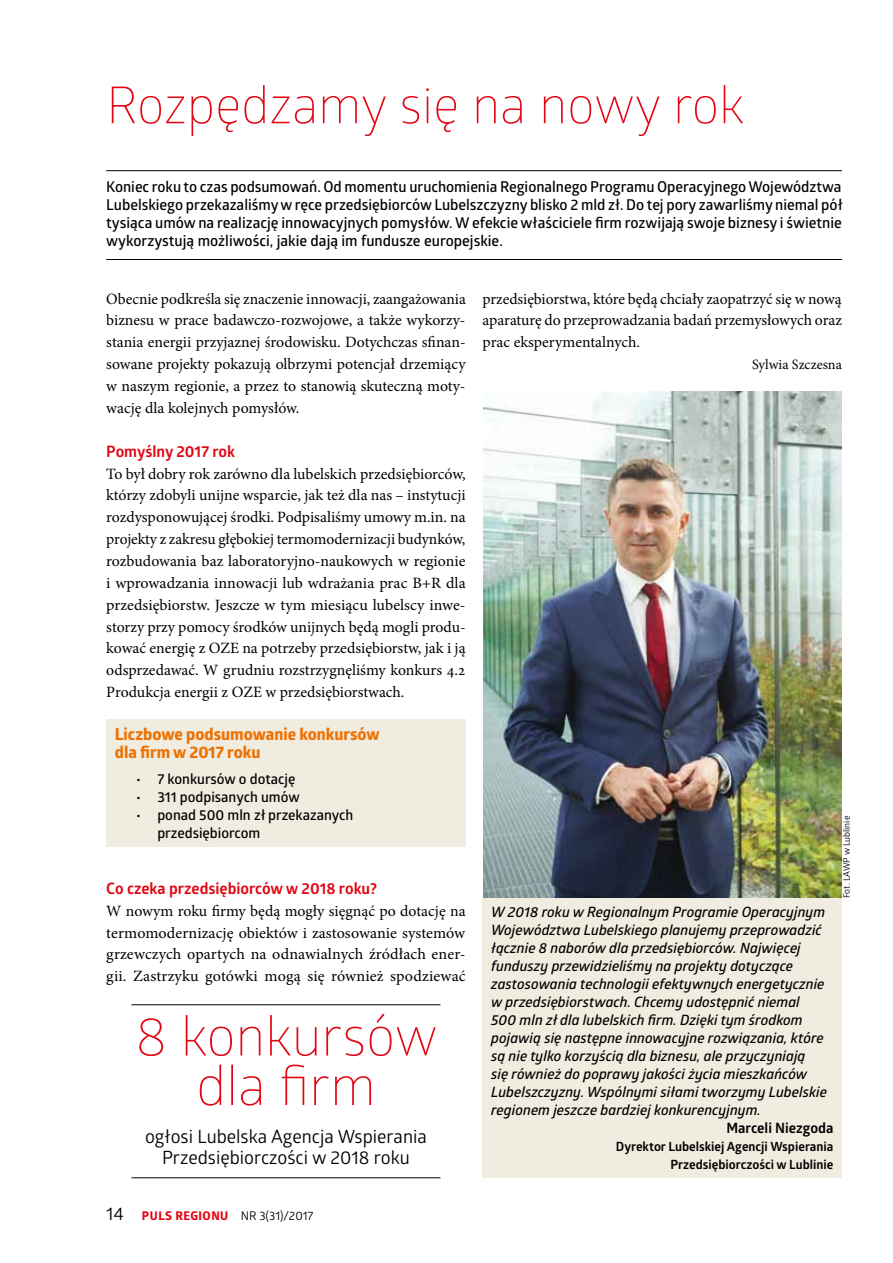
<style>
.page{position:relative;width:893px;height:1263px;background:#fff}
.page>*{position:absolute;margin:0;border:0;box-sizing:border-box;transform-origin:0 0}
.t1{font:300 54px/49.5px "Glober";color:#e30613;text-align:center}
.t2{font:300 51px "Glober";color:#e30613}
.t3{font:18.3px/21px "Glober";color:#000;text-align:center}
.t4{font:700 16.5px/18px "Globerx";color:#ee7203}
.t5{font:15.75px/21.9px "Minion Pro";color:#000;text-align:justify}
.t6{font:700 15.75px "Glober";color:#e30613}
.t7{font:600 15px/18px "Glober";color:#000;text-align:justify}
.t8{font:italic 600 14.25px/18px "Glober";color:#000}
.t9{font:600 14.25px/18px "Glober";color:#000}
.t10{font:700 14.25px "Glober";color:#000}
.t11{font:14.25px "Minion Pro";color:#000}
.t12{font:700 12.75px/18px "Glober";color:#000;text-align:right}
.t13{font:12px "Glober";color:#000}
.t14{font:9px "Glober";color:#000}
.s1{font-size:18px}
.s2{font-family:"Globerx";font-weight:700;color:#e30613}
</style>
<div class="page">
<img style="left:483px;top:391px;width:359px;height:507px">
<hr style="left:106px;top:170px;width:736px;height:1px;background:#000">
<hr style="left:106px;top:259px;width:736px;height:1px;background:#000">
<div style="left:483px;top:898px;width:359px;height:280px;background:#f1ece0"></div>
<div style="left:106px;top:719px;width:360px;height:128px;background:#f1ece0"></div>
<hr style="left:131px;top:1177px;width:309px;height:1px;background:#000">
<hr style="left:131px;top:1004px;width:309px;height:1px;background:#000">
<h2 class="t2" style="left:106px;top:70px;width:639px">Rozpędzamy się na nowy rok</h2>
<p class="t7" style="left:106px;top:178px;width:738px">Koniec roku to czas podsumowań. Od momentu uruchomienia Regionalnego Programu Operacyjnego Województwa Lubelskiego przekazaliśmy w ręce przedsiębiorców Lubelszczyzny blisko 2 mld zł. Do tej pory zawarliśmy niemal pół tysiąca umów na realizację innowacyjnych pomysłów. W efekcie właściciele firm rozwijają swoje biznesy i świetnie wykorzystują możliwości, jakie dają im fundusze europejskie.</p>
<p class="t5" style="left:106px;top:288px;width:361px">Obecnie podkreśla się znaczenie innowacji, zaangażowania biznesu w prace badawczo-rozwojowe, a także wykorzy&shy;stania energii przyjaznej środowisku. Dotychczas sfinan&shy;sowane projekty pokazują olbrzymi potencjał drzemiący w naszym regionie, a przez to stanowią skuteczną moty&shy;wację dla kolejnych pomysłów.</p>
<p class="t6" style="left:106px;top:440px;width:130px">Pomyślny 2017 rok</p>
<p class="t5" style="left:106px;top:463px;width:361px">To był dobry rok zarówno dla lubelskich przedsiębiorców, którzy zdobyli unijne wsparcie, jak też dla nas – instytucji rozdysponowującej środki. Podpisaliśmy umowy m.in. na projekty z zakresu głębokiej termomodernizacji budynków, rozbudowania baz laboratoryjno-naukowych w regionie i wprowadzania innowacji lub wdrażania prac B+R dla przedsiębiorstw. Jeszcze w tym miesiącu lubelscy inwe&shy;storzy przy pomocy środków unijnych będą mogli produ&shy;kować energię z OZE na potrzeby przedsiębiorstw, jak i ją odsprzedawać. W grudniu rozstrzygnęliśmy konkurs 4.2<br>Produkcja energii z OZE w przedsiębiorstwach.</p>
<p class="t5" style="left:483px;top:288px;width:361px">przedsiębiorstwa, które będą chciały zaopatrzyć się w nową aparaturę do przeprowadzania badań przemysłowych oraz prac eksperymentalnych.</p>
<p class="t11" style="left:752px;top:355px;width:91px">Sylwia Szczesna</p>
<p class="t4" style="left:115px;top:725px;width:266px">Liczbowe podsumowanie konkursów dla firm w 2017 roku</p>
<p class="t9" style="left:136px;top:770px;width:161px">• 7 konkursów o dotację</p>
<p class="t9" style="left:136px;top:788px;width:165px">• 311 podpisanych umów</p>
<p class="t9" style="left:157px;top:806px;width:197px;text-indent:-21px">• ponad 500 mln zł przekazanych przedsiębiorcom</p>
<p class="t14" style="left:840px;top:898px;width:84px;rotate:-90deg">Fot. LAWP w Lublinie</p>
<p class="t6" style="left:106px;top:877px;width:272px">Co czeka przedsiębiorców w 2018 roku?</p>
<p class="t5" style="left:106px;top:900px;width:361px">W nowym roku firmy będą mogły sięgnąć po dotację na termomodernizację obiektów i zastosowanie systemów grzewczych opartych na odnawialnych źródłach ener&shy;gii. Zastrzyku gotówki mogą się również spodziewać</p>
<p class="t8" style="left:491px;top:903px;width:337px">W 2018 roku w Regionalnym Programie Operacyjnym Województwa Lubelskiego planujemy przeprowadzić łącznie 8 naborów dla przedsiębiorców. Najwięcej funduszy przewidzieliśmy na projekty dotyczące zastosowania technologii efektywnych energetycznie w przedsiębiorstwach. Chcemy udostępnić niemal 500 mln zł dla lubelskich firm. Dzięki tym środkom pojawią się następne innowacyjne rozwiązania, które są nie tylko korzyścią dla biznesu, ale przyczyniają<br>się również do poprawy jakości życia mieszkańców Lubelszczyzny. Wspólnymi siłami tworzymy Lubelskie regionem jeszcze bardziej konkurencyjnym.</p>
<p class="t10" style="left:726px;top:1118px;width:109px">Marceli Niezgoda</p>
<p class="t12" style="left:616px;top:1138px;width:219px">Dyrektor Lubelskiej Agencji Wspierania<br>Przedsiębiorczości w Lublinie</p>
<h1 class="t1" style="left:135px;top:1009px;width:304px">8 konkursów dla firm</h1>
<p class="t3" style="left:145px;top:1125px;width:283px">ogłosi Lubelska Agencja Wspierania<br>Przedsiębiorczości w 2018 roku</p>
<p class="t13" style="left:106px;top:1208px;width:209px"><span class="s1">14</span> <span class="s2">puls regionu</span> NR 3(31)/2017</p>
</div>
